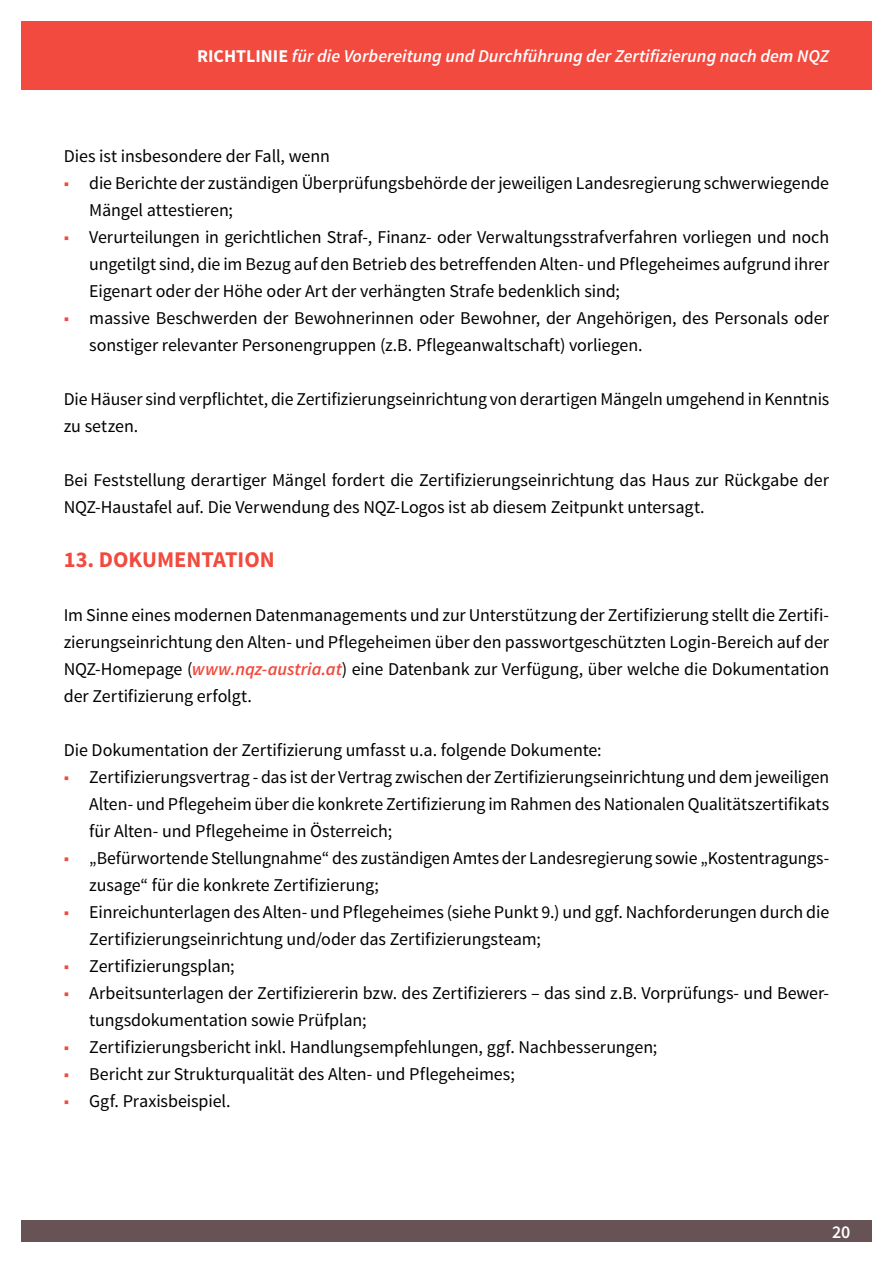
<style>
.page{position:relative;width:893px;height:1263px;background:#fff}
.page>*{position:absolute;margin:0;border:0;box-sizing:border-box;transform-origin:0 0}
.Ü_1{font:700 22.5px "Source Sans Pro";color:#f24a3e}
.Fliesstext{font:18px/27px "Source Sans Pro";letter-spacing:-.005em;color:#000}
.t1{font:italic 600 18px "Source Sans Pro";color:#fff}
.t2{font:600 18px "Source Sans Pro";color:#fff}
.s1{font-weight:700;font-style:normal}
.s2{color:#f24a3e}
.s3{font-weight:600;font-style:italic;color:#f24a3e}
</style>
<div class="page">
<div style="left:21px;top:21px;width:851px;height:68px;background:#f24a3e"></div>
<div style="left:21px;top:1220px;width:851px;height:22px;background:#675255"></div>
<p class="t1" style="left:197px;top:45px;width:634px"><span class="s1">RICHTLINIE</span> für die Vorbereitung und Durchführung der Zertifizierung nach dem NQZ</p>
<p class="Fliesstext" style="left:64px;top:143px;width:268px">Dies ist insbesondere der Fall, wenn</p>
<p class="Fliesstext" style="left:89px;top:170px;width:741px;text-indent:-26px"><span class="s2">■</span> die Berichte der zuständigen Überprüfungsbehörde der jeweiligen Landesregierung schwerwiegende<br>Mängel attestieren;</p>
<p class="Fliesstext" style="left:89px;top:224px;width:741px;text-align:justify;text-indent:-26px"><span class="s2">■</span> Verurteilungen in gerichtlichen Straf-, Finanz- oder Verwaltungsstrafverfahren vorliegen und noch ungetilgt sind, die im Bezug auf den Betrieb des betreffenden Alten- und Pflegeheimes aufgrund ihrer Eigenart oder der Höhe oder Art der verhängten Strafe bedenklich sind;</p>
<p class="Fliesstext" style="left:89px;top:305px;width:741px;text-indent:-26px"><span class="s2">■</span> massive Beschwerden der Bewohnerinnen oder Bewohner, der Angehörigen, des Personals oder sonstiger relevanter Personengruppen (z.B. Pflegeanwaltschaft) vorliegen.</p>
<p class="Fliesstext" style="left:64px;top:386px;width:767px">Die Häuser sind verpflichtet, die Zertifizierungseinrichtung von derartigen Mängeln umgehend in Kenntnis zu setzen.</p>
<p class="Fliesstext" style="left:64px;top:467px;width:767px">Bei Feststellung derartiger Mängel fordert die Zertifizierungseinrichtung das Haus zur Rückgabe der<br>NQZ-Haustafel auf. Die Verwendung des NQZ-Logos ist ab diesem Zeitpunkt untersagt.</p>
<p class="Ü_1" style="left:64px;top:545px;width:212px">13. DOKUMENTATION</p>
<p class="Fliesstext" style="left:64px;top:602px;width:767px;text-align:justify">Im Sinne eines modernen Datenmanagements und zur Unterstützung der Zertifizierung stellt die Zertifi&shy;zierungseinrichtung den Alten- und Pflegeheimen über den passwortgeschützten Login-Bereich auf der NQZ-Homepage (<span class="s3">www.nqz-austria.at</span>) eine Datenbank zur Verfügung, über welche die Dokumentation der Zertifizierung erfolgt.</p>
<p class="Fliesstext" style="left:64px;top:737px;width:539px">Die Dokumentation der Zertifizierung umfasst u.a. folgende Dokumente:</p>
<p class="Fliesstext" style="left:89px;top:764px;width:741px;text-align:justify;text-indent:-26px"><span class="s2">■</span> Zertifizierungsvertrag - das ist der Vertrag zwischen der Zertifizierungseinrichtung und dem jeweiligen Alten- und Pflegeheim über die konkrete Zertifizierung im Rahmen des Nationalen Qualitätszertifikats für Alten- und Pflegeheime in Österreich;</p>
<p class="Fliesstext" style="left:89px;top:845px;width:741px;text-indent:-26px"><span class="s2">■</span> „Befürwortende Stellungnahme“ des zuständigen Amtes der Landesregierung sowie „Kostentragungs&shy;zusage“ für die konkrete Zertifizierung;</p>
<p class="Fliesstext" style="left:89px;top:899px;width:741px;text-indent:-26px"><span class="s2">■</span> Einreichunterlagen des Alten- und Pflegeheimes (siehe Punkt 9.) und ggf. Nachforderungen durch die<br>Zertifizierungseinrichtung und/oder das Zertifizierungsteam;</p>
<p class="Fliesstext" style="left:64px;top:953px;width:173px"><span class="s2">■</span> Zertifizierungsplan;</p>
<p class="Fliesstext" style="left:89px;top:980px;width:741px;text-indent:-26px"><span class="s2">■</span> Arbeitsunterlagen der Zertifiziererin bzw. des Zertifizierers – das sind z.B. Vorprüfungs- und Bewer&shy;tungsdokumentation sowie Prüfplan;</p>
<p class="Fliesstext" style="left:64px;top:1034px;width:595px"><span class="s2">■</span> Zertifizierungsbericht inkl. Handlungsempfehlungen, ggf. Nachbesserungen;</p>
<p class="Fliesstext" style="left:64px;top:1061px;width:453px"><span class="s2">■</span> Bericht zur Strukturqualität des Alten- und Pflegeheimes;</p>
<p class="Fliesstext" style="left:64px;top:1088px;width:168px"><span class="s2">■</span> Ggf. Praxisbeispiel.</p>
<p class="t2" style="left:832px;top:1221px;width:20px">20</p>
</div>
